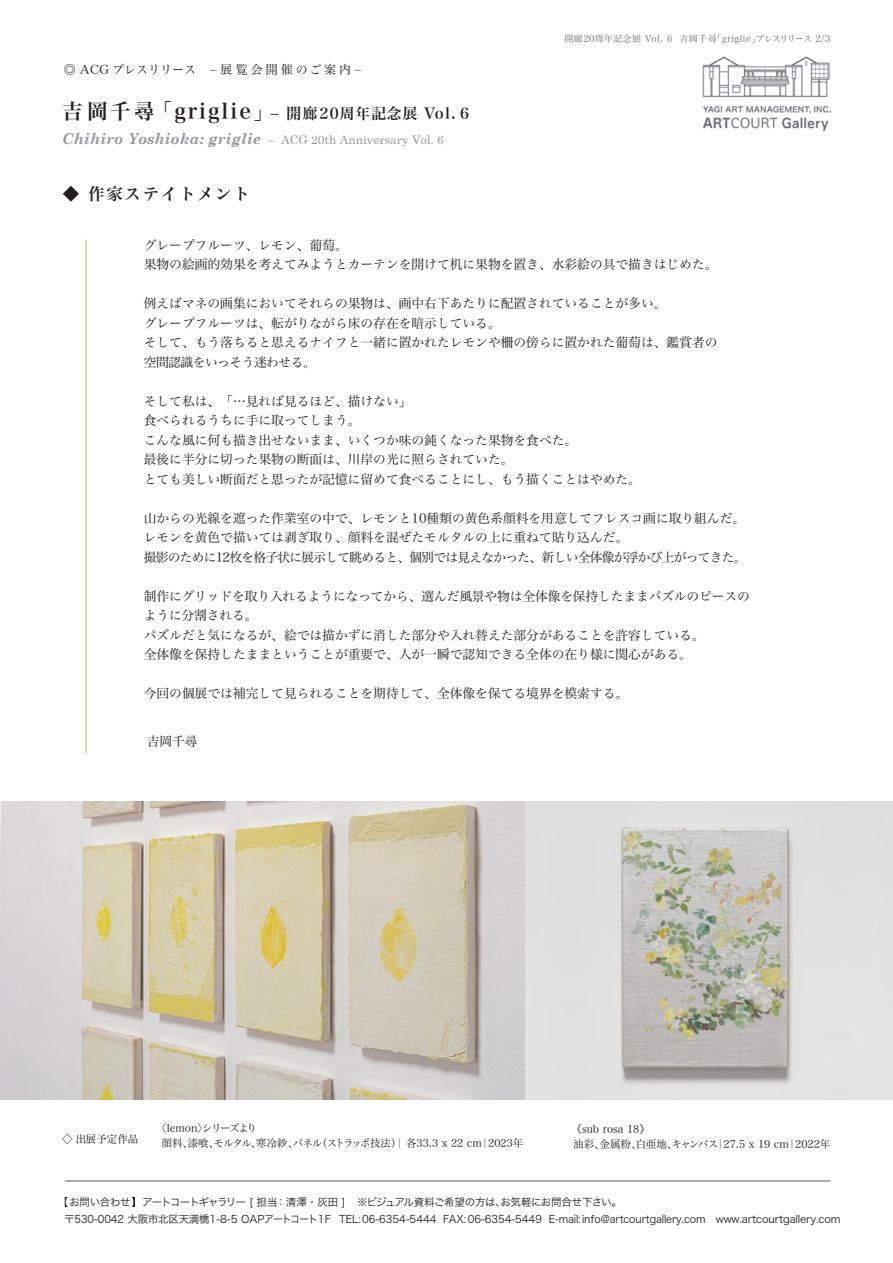
<style>
.page{position:relative;width:893px;height:1263px;background:#fff}
.page>*{position:absolute;margin:0;border:0;box-sizing:border-box;transform-origin:0 0}
.t1{font:16.5px "Hira Min Pro W6";letter-spacing:.1em;color:#231f20}
.t2{font:15px "Hira Min Pro W6";letter-spacing:.08em;color:#231f20}
.t3{font:12.75px/19.5px "Hira Min Pro W3";color:#231f20}
.t4{font:12px "Century Schoolbook";color:#939598}
.t5{font:12px "Hira Min Pro W3";letter-spacing:.145em;color:#231f20}
.t6{font:10.5px/17.7px "Hira Kaku Pro W3";letter-spacing:-.015em;color:#231f20}
.t7{font:10.5px/15px "Hira Min Pro W3";color:#231f20}
.t8{font:10.5px "Hira Min Pro W3";letter-spacing:-.125em;color:#231f20}
.t9{font:9px "Hira Min Pro W3";letter-spacing:.05em;color:#6c6d70}
.s1{font-size:21px}
.s2{font-weight:700;font-style:italic;font-size:15px}
.s3{font-family:"Hira Min Pro W3"}
</style>
<div class="page">
<img style="left:703px;top:56px;width:127px;height:75px">
<hr style="left:65px;top:1181px;width:765px;height:1px;background:#57585a">
<hr style="left:86px;top:240px;width:1px;height:514px;background:#c7b665">
<img style="left:0;top:801px;width:893px;height:298px">
<p class="t9" style="left:564px;top:31px;width:267px">開廊20周年記念展 Vol. 6 吉岡千尋「griglie」プレスリリース 2/3</p>
<p class="t5" style="left:64px;top:59px;width:300px">◎ ACGプレスリリース -展覧会開催のご案内-</p>
<p class="t2" style="left:62px;top:100px;width:409px"><span class="s1">吉岡千尋「griglie」</span>- 開廊20周年記念展 Vol. 6</p>
<p class="t4" style="left:62px;top:132px;width:383px"><span class="s2">Chihiro Yoshioka: griglie</span> – ACG 20th Anniversary Vol. 6</p>
<p class="t1" style="left:63px;top:179px;width:188px">◆ 作家ステイトメント</p>
<p class="t3" style="left:144px;top:234px;width:575px">グレープフルーツ、レモン、葡萄。<br>果物の絵画的効果を考えてみようとカーテンを開けて机に果物を置き、水彩絵の具で描きはじめた。</p>
<p class="t3" style="left:144px;top:292px;width:575px">例えばマネの画集においてそれらの果物は、画中右下あたりに配置されていることが多い。<br>グレープフルーツは、転がりながら床の存在を暗示している。<br>そして、もう落ちると思えるナイフと一緒に置かれたレモンや柵の傍らに置かれた葡萄は、鑑賞者の空間認識をいっそう迷わせる。</p>
<p class="t3" style="left:144px;top:390px;width:499px">そして私は、「…見れば見るほど、描けない」<br>食べられるうちに手に取ってしまう。<br>こんな風に何も描き出せないまま、いくつか味の鈍くなった果物を食べた。<br>最後に半分に切った果物の断面は、川岸の光に照らされていた。<br>とても美しい断面だと思ったが記憶に留めて食べることにし、もう描くことはやめた。</p>
<p class="t3" style="left:144px;top:507px;width:604px">山からの光線を遮った作業室の中で、レモンと10種類の黄色系顔料を用意してフレスコ画に取り組んだ。レモンを黄色で描いては剥ぎ取り、顔料を混ぜたモルタルの上に重ねて貼り込んだ。<br>撮影のために12枚を格子状に展示して眺めると、個別では見えなかった、新しい全体像が浮かび上がってきた。</p>
<p class="t3" style="left:144px;top:585px;width:608px">制作にグリッドを取り入れるようになってから、選んだ風景や物は全体像を保持したままパズルのピースのように分割される。<br>パズルだと気になるが、絵では描かずに消した部分や入れ替えた部分があることを許容している。<br>全体像を保持したままということが重要で、人が一瞬で認知できる全体の在り様に関心がある。</p>
<p class="t3" style="left:144px;top:682px;width:486px">今回の個展では補完して見られることを期待して、全体像を保てる境界を模索する。</p>
<p class="t3" style="left:147px;top:731px;width:52px">吉岡千尋</p>
<p class="t8" style="left:156px;top:1119px;width:102px">〈lemon〉シリーズより</p>
<p class="t7" style="left:62px;top:1130px;width:78px">◇ 出展予定作品</p>
<p class="t7" style="left:162px;top:1134px;width:363px">顔料、漆喰、モルタル、寒冷紗、パネル（ストラッポ技法）｜ 各33.3 x 22 cm｜2023年</p>
<p class="t7" style="left:571px;top:1120px;width:260px">《sub rosa 18》<br>油彩、金属粉、白亜地、キャンバス｜27.5 x 19 cm｜2022年</p>
<p class="t6" style="left:64px;top:1192px;width:643px;text-indent:-6px"><span class="s3">【</span>お問い合わせ】アートコートギャラリー [ 担当：清澤・灰田 ] 　※ビジュアル資料ご希望の方は、お気軽にお問合せ下さい。<br>〒530-0042 大阪市北区天満橋1-8-5 OAPアートコート1F TEL:06-6354-5444 FAX:06-6354-5449 E-mail: info@artcourtgallery.com</p>
<p class="t6" style="left:716px;top:1210px;width:126px">www.artcourtgallery.com</p>
</div>
